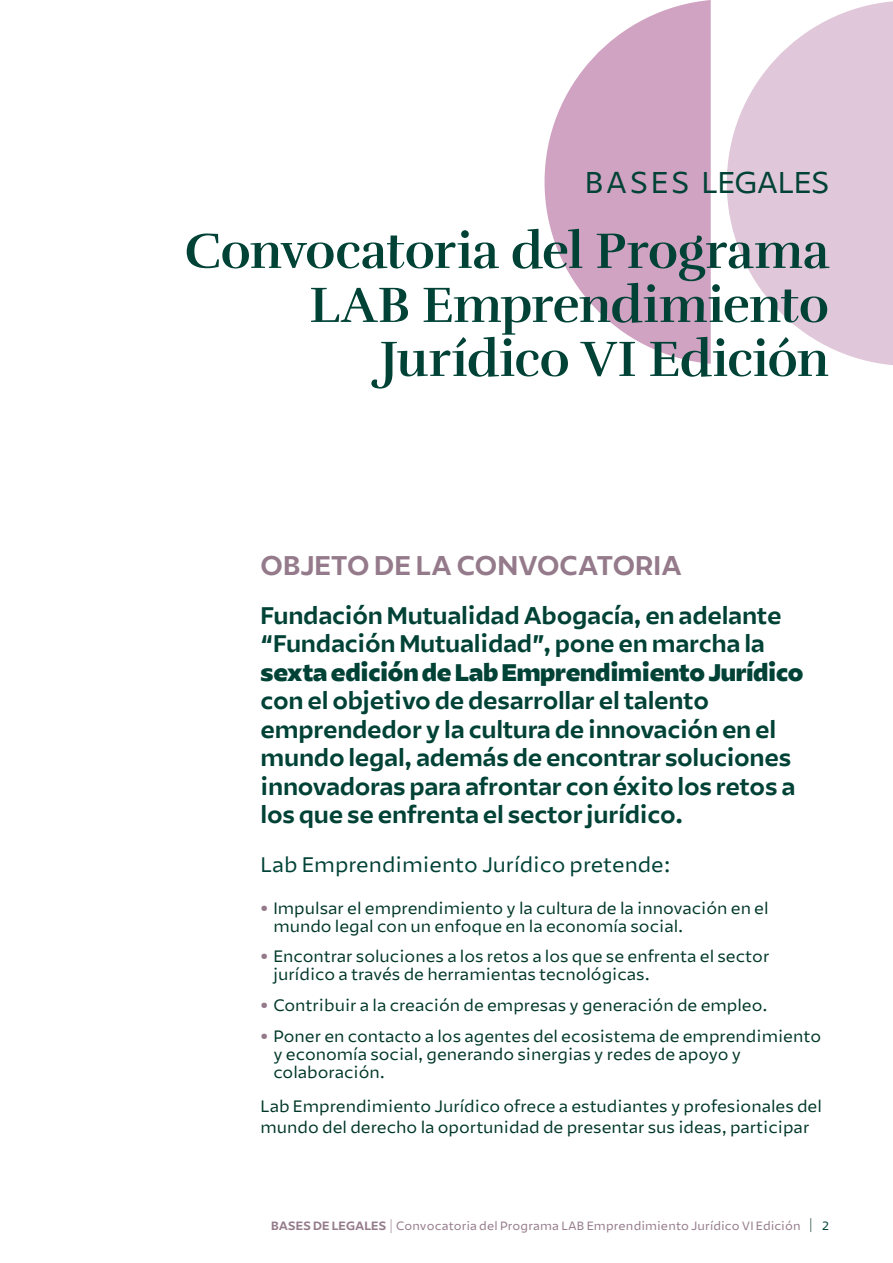
<style>
.page{position:relative;width:893px;height:1263px;background:#fff}
.page>*{position:absolute;margin:0;border:0;box-sizing:border-box;transform-origin:0 0}
.t1{font:700 51px/54px "Rufina";letter-spacing:-.015em;color:#004236;text-align:right}
.t2{font:30px "Mutualidad";letter-spacing:-.01em;color:#004236}
.t3{font:700 27px "Mutualidad";color:#947a8a}
.t4{font:700 24px/28.5px "Mutualidad";letter-spacing:-.01em;color:#004236}
.t5{font:900 24px "Mutualidad";letter-spacing:-.01em;color:#004236}
.t6{font:21px "Mutualidad";color:#004236}
.t7{font:16.5px/18px "Mutualidad";color:#003829}
.t8{font:12px "Mutualidad";letter-spacing:.005em;color:#947b8a}
.s1{font-weight:700;color:#947a8a}
.s2{font-weight:700}
.s3{font-weight:700;color:#003829}
.s4{color:#004236}
</style>
<div class="page">
<svg style="left:544px;top:0;width:167px;height:364px;fill:#d1a3c2"></svg>
<svg style="left:727px;top:1px;width:166px;height:364px;fill:#e0c7d9"></svg>
<h2 class="t2" style="left:585px;top:163px;width:246px">BASES LEGALES</h2>
<h1 class="t1" style="left:184px;top:224px;width:646px">Convocatoria del Programa<br>LAB Emprendimiento<br>Jurídico VI Edición</h1>
<h3 class="t3" style="left:261px;top:548px;width:423px">OBJETO DE LA CONVOCATORIA</h3>
<h3 class="t4" style="left:261px;top:601px;width:522px">Fundación Mutualidad Abogacía, en adelante “Fundación Mutualidad”, pone en marcha la</h3>
<h3 class="t5" style="left:261px;top:657px;width:544px">sexta edición de Lab Emprendimiento Jurídico</h3>
<h3 class="t4" style="left:261px;top:687px;width:536px">con el objetivo de desarrollar el talento emprendedor y la cultura de innovación en el mundo legal, además de encontrar soluciones innovadoras para afrontar con éxito los retos a los que se enfrenta el sector jurídico.</h3>
<p class="t6" style="left:261px;top:851px;width:412px">Lab Emprendimiento Jurídico pretende:</p>
<p class="t7" style="left:273px;top:899px;width:497px;text-indent:-13px"><span class="s1">•</span> Impulsar el emprendimiento y la cultura de la innovación en el mundo legal con un enfoque en la economía social.</p>
<p class="t7" style="left:273px;top:947px;width:497px;text-indent:-13px"><span class="s1">•</span> Encontrar soluciones a los retos a los que se enfrenta el sector jurídico a través de herramientas tecnológicas.</p>
<p class="t7" style="left:261px;top:996px;width:508px"><span class="s1">•</span> Contribuir a la creación de empresas y generación de empleo.</p>
<p class="t7" style="left:273px;top:1027px;width:549px;text-indent:-13px"><span class="s1">•</span> Poner en contacto a los agentes del ecosistema de emprendimiento y economía social, generando sinergias y redes de apoyo y colaboración.</p>
<p class="t7" style="left:261px;top:1095px;width:563px;line-height:21px">Lab Emprendimiento Jurídico ofrece a estudiantes y profesionales del mundo del derecho la oportunidad de presentar sus ideas, participar</p>
<p class="t8" style="left:271px;top:1218px;width:560px"><span class="s2">BASES DE LEGALES</span> <span class="s1">|</span> Convocatoria del Programa LAB Emprendimiento Jurídico VI Edición <span class="s3">|</span> <span class="s4">2</span></p>
</div>
